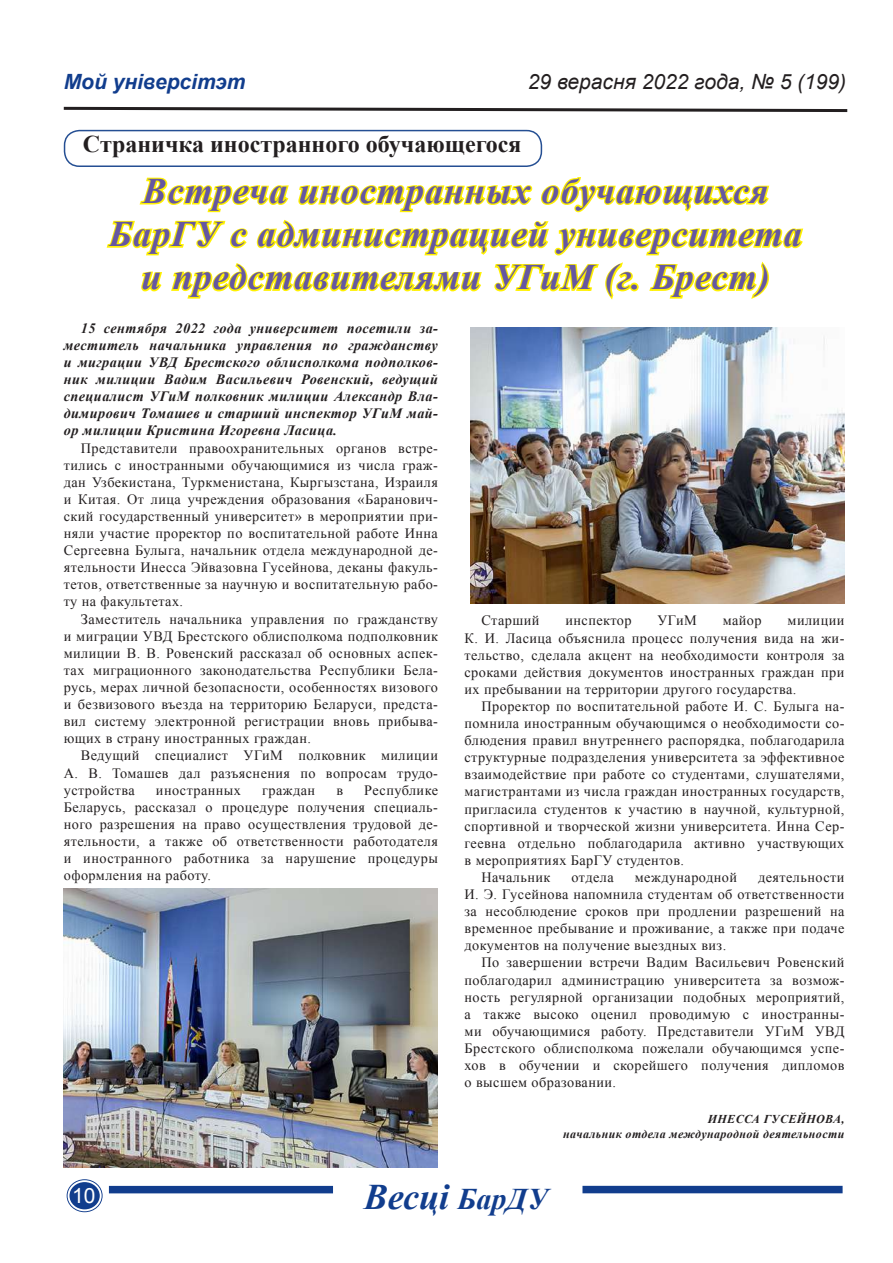
<style>
.page{position:relative;width:893px;height:1263px;background:#fff}
.page>*{position:absolute;margin:0;border:0;box-sizing:border-box;transform-origin:0 0}
.t1{font:italic 700 36px/43.2px "Times New Roman";letter-spacing:.03em;color:#6557a1;text-align:center}
.t2{font:italic 700 36px "Times New Roman";color:#113d8d}
.t3{font:700 24px "Times New Roman";color:#231f20}
.t4{font:italic 21px "Arial";color:#231f20}
.t5{font:italic 700 21px "Arial";color:#113d8d}
.t6{font:21px "Arial";color:#fff}
.t7{font:14.25px/17.1px "Times New Roman";letter-spacing:.03em;color:#231f20;text-align:justify}
.t8{font:italic 700 14.25px/17.1px "Times New Roman";letter-spacing:.03em;color:#231f20;text-align:justify}
.t9{font:italic 700 12px/14.4px "Times New Roman";letter-spacing:.03em;color:#231f20;text-align:right}
.s1{font-size:30px}
</style>
<div class="page">
<svg style="left:63px;top:106px;width:785px;height:7px"></svg>
<div style="left:109px;top:1186px;width:224px;height:7px;background:#113d8d"></div>
<div style="left:582px;top:1186px;width:261px;height:7px;background:#113d8d"></div>
<svg style="left:67px;top:1179px;width:36px;height:33px"></svg>
<div style="left:64px;top:1176px;width:41px;height:39px;border:2px solid #fff;border-radius:50%"></div>
<div style="left:68px;top:1180px;width:34px;height:31px;border:2px solid #fff;border-radius:50%"></div>
<svg style="left:106px;top:177px;width:698px;height:123px"></svg>
<img style="left:64px;top:889px;width:374px;height:278px">
<img style="left:470px;top:327px;width:374px;height:277px">
<div style="left:64px;top:130px;width:478px;height:37px;border:2px solid #254f93;border-radius:15px"></div>
<h3 class="t5" style="left:64px;top:67px;width:183px">Мой універсітэт</h3>
<h3 class="t4" style="left:528px;top:68px;width:320px">29 верасня 2022 года, № 5 (199)</h3>
<h2 class="t3" style="left:83px;top:127px;width:440px">Страничка иностранного обучающегося</h2>
<h1 class="t1" style="left:109px;top:168px;width:694px">Встреча иностранных обучающихся<br>БарГУ с администрацией университета и представителями УГиМ (г. Брест)</h1>
<p class="t8" style="left:64px;top:319px;width:376px;text-indent:17px">15 сентября 2022 года университет посетили за&shy;меститель начальника управления по гражданству и миграции УВД Брестского облисполкома подполков&shy;ник милиции Вадим Васильевич Ровенский, ведущий специалист УГиМ полковник милиции Александр Вла&shy;димирович Томашев и старший инспектор УГиМ май&shy;ор милиции Кристина Игоревна Ласица.</p>
<p class="t7" style="left:64px;top:439px;width:376px;text-indent:17px">Представители правоохранительных органов встре&shy;тились с иностранными обучающимися из числа граж&shy;дан Узбекистана, Туркменистана, Кыргызстана, Израиля и Китая. От лица учреждения образования «Баранович&shy;ский государственный университет» в мероприятии при&shy;няли участие проректор по воспитательной работе Инна Сергеевна Булыга, начальник отдела международной де&shy;ятельности Инесса Эйвазовна Гусейнова, деканы факуль&shy;тетов, ответственные за научную и воспитательную рабо&shy;ту на факультетах.</p>
<p class="t7" style="left:64px;top:610px;width:376px;text-indent:17px">Заместитель начальника управления по гражданству и миграции УВД Брестского облисполкома подполковник милиции В. В. Ровенский рассказал об основных аспек&shy;тах миграционного законодательства Республики Бела&shy;русь, мерах личной безопасности, особенностях визового и безвизового въезда на территорию Беларуси, предста&shy;вил систему электронной регистрации вновь прибыва&shy;ющих в страну иностранных граждан.</p>
<p class="t7" style="left:64px;top:747px;width:376px;text-indent:17px">Ведущий специалист УГиМ полковник милиции А. В. Томашев дал разъяснения по вопросам трудо&shy;устройства</p>
<p class="t7" style="left:482px;top:612px;width:59px">Старший</p>
<p class="t7" style="left:565px;top:612px;width:67px">инспектор</p>
<p class="t7" style="left:657px;top:612px;width:41px">УГиМ</p>
<p class="t7" style="left:723px;top:612px;width:40px">майор</p>
<p class="t7" style="left:465px;top:612px;width:381px;text-indent:323px">милиции К. И. Ласица объяснила процесс получения вида на жи&shy;тельство, сделала акцент на необходимости контроля за сроками действия документов иностранных граждан при их пребывании на территории другого государства.</p>
<p class="t7" style="left:482px;top:697px;width:364px">Проректор по воспитательной работе И. С. Булыга на-</p>
<p class="t7" style="left:465px;top:714px;width:381px">помнила иностранным обучающимся о необходимости со-</p>
<p class="t7" style="left:465px;top:732px;width:381px">блюдения правил внутреннего распорядка, поблагодарила</p>
<p class="t7" style="left:465px;top:749px;width:381px">структурные подразделения университета за эффективное</p>
<p class="t7" style="left:465px;top:766px;width:381px">взаимодействие при работе со студентами, слушателями,</p>
<p class="t7" style="left:465px;top:783px;width:381px">магистрантами из числа граждан иностранных государств,</p>
<p class="t7" style="left:465px;top:800px;width:381px">пригласила студентов к участию в научной, культурной,</p>
<p class="t7" style="left:465px;top:817px;width:381px">спортивной и творческой жизни университета. Инна Сер-</p>
<p class="t7" style="left:465px;top:834px;width:381px">геевна отдельно поблагодарила активно участвующих</p>
<p class="t7" style="left:465px;top:851px;width:221px">в мероприятиях БарГУ студентов.</p>
<p class="t7" style="left:482px;top:868px;width:70px">Начальник</p>
<p class="t7" style="left:572px;top:868px;width:44px">отдела</p>
<p class="t7" style="left:635px;top:868px;width:104px">международной</p>
<p class="t7" style="left:64px;top:781px;width:376px;text-indent:300px">Республике Беларусь, рассказал о процедуре получения специаль&shy;ного разрешения на право осуществления трудовой де&shy;ятельности, а также об ответственности работодателя и иностранного работника за нарушение процедуры оформления на работу.</p>
<p class="t7" style="left:156px;top:781px;width:87px">иностранных</p>
<p class="t7" style="left:262px;top:781px;width:54px">граждан</p>
<p class="t7" style="left:336px;top:781px;width:8px">в</p>
<p class="t7" style="left:465px;top:868px;width:381px;text-indent:294px">деятельности И. Э. Гусейнова напомнила студентам об ответственности за несоблюдение сроков при продлении разрешений на временное пребывание и проживание, а также при подаче документов на получение выездных виз.</p>
<p class="t7" style="left:465px;top:954px;width:381px;text-indent:17px">По завершении встречи Вадим Васильевич Ровенский поблагодарил администрацию университета за возмож&shy;ность регулярной организации подобных мероприятий, а также высоко оценил проводимую с иностранны&shy;ми обучающимися работу. Представители УГиМ УВД Брестского облисполкома пожелали обучающимся успе&shy;хов в обучении и скорейшего получения дипломов о высшем образовании.</p>
<p class="t9" style="left:563px;top:1112px;width:283px">ИНЕССА ГУСЕЙНОВА,<br>начальник отдела международной деятельности</p>
<h3 class="t6" style="left:72px;top:1182px;width:25px">10</h3>
<h1 class="t2" style="left:364px;top:1172px;width:186px">Весці <span class="s1">БарДУ</span></h1>
</div>
